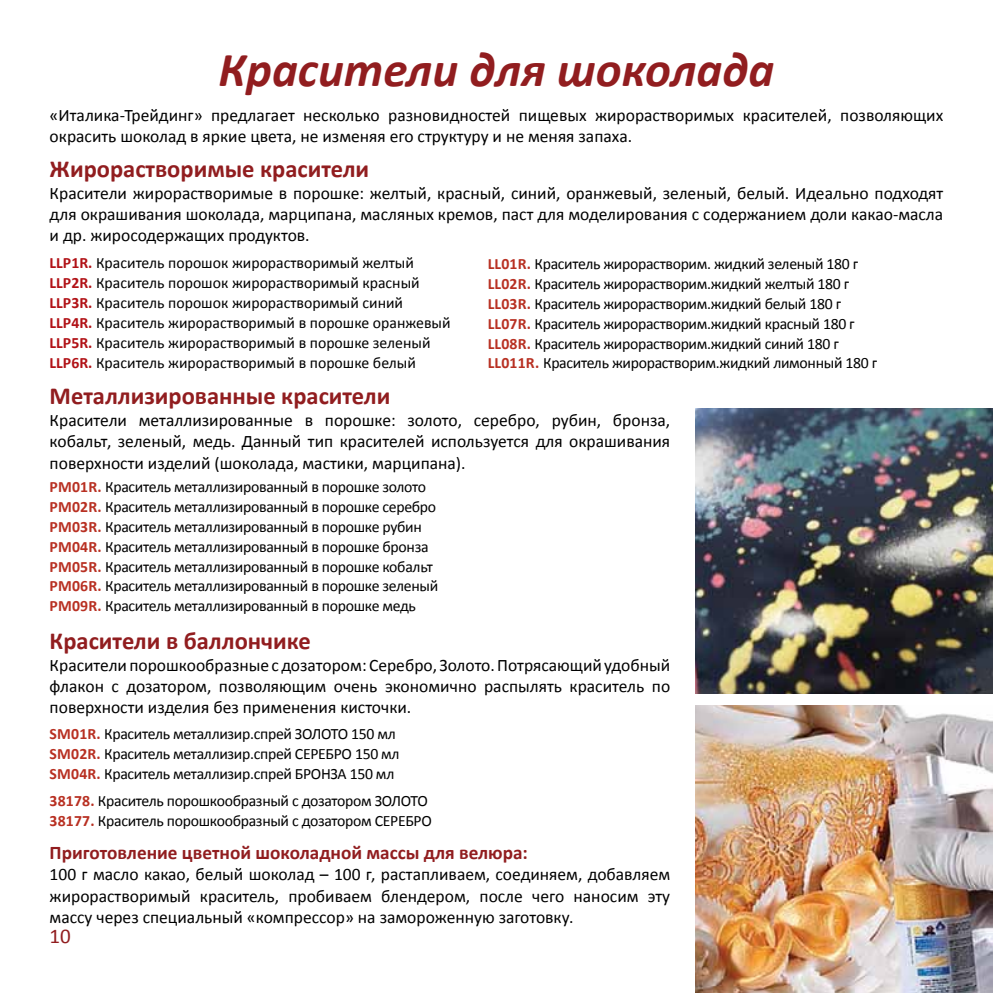
<style>
.page{position:relative;width:993px;height:993px;background:#fff}
.page>*{position:absolute;margin:0;border:0;box-sizing:border-box;transform-origin:0 0}
.t1{font:italic 700 49px "Calibri";color:#911d1f}
.t2{font:700 24.5px "Calibri";color:#911d1f}
.t3{font:21px "Calibri";color:#911d1f}
.t4{font:700 19.25px "Calibri";color:#911d1f}
.t5{font:17.5px/21px "Calibri";color:#000;text-align:justify}
.t6{font:15.75px/19.8px "Calibri";letter-spacing:-.02em;color:#000}
.t7{font:15.75px/19.8px "Calibri";color:#000}
.s1{font-weight:700;color:#b83022}
.s2{font-weight:700;color:#b11116}
</style>
<div class="page">
<img style="left:695px;top:408px;width:297px;height:285px">
<img style="left:695px;top:705px;width:297px;height:287px">
<h1 class="t1" style="left:218px;top:39px;width:557px">Красители для шоколада</h1>
<p class="t5" style="left:50px;top:105px;width:894px">«Италика-Трейдинг» предлагает несколько разновидностей пищевых жирорастворимых красителей, позволяющих окрасить шоколад в яркие цвета, не изменяя его структуру и не меняя запаха.</p>
<h2 class="t2" style="left:50px;top:153px;width:321px">Жирорастворимые красители</h2>
<p class="t5" style="left:50px;top:183px;width:894px">Красители жирорастворимые в порошке: желтый, красный, синий, оранжевый, зеленый, белый. Идеально подходят для окрашивания шоколада, марципана, масляных кремов, паст для моделирования с содержанием доли какао-масла и др. жиросодержащих продуктов.</p>
<p class="t6" style="left:487px;top:254px;width:391px"><span class="s1">LL01R.</span> Краситель жирорастворим. жидкий зеленый 180 г <span class="s1">LL02R.</span> Краситель жирорастворим.жидкий желтый 180 г <span class="s1">LL03R.</span> Краситель жирорастворим.жидкий белый 180 г <span class="s1">LL07R.</span> Краситель жирорастворим.жидкий красный 180 г <span class="s1">LL08R.</span> Краситель жирорастворим.жидкий синий 180 г <span class="s1">LL011R.</span> Краситель жирорастворим.жидкий лимонный 180 г</p>
<p class="t7" style="left:50px;top:253px;width:402px"><span class="s2">LLP1R.</span> Краситель порошок жирорастворимый желтый <span class="s2">LLP2R.</span> Краситель порошок жирорастворимый красный <span class="s2">LLP3R.</span> Краситель порошок жирорастворимый синий<br><span class="s2">LLP4R.</span> Краситель жирорастворимый в порошке оранжевый <span class="s2">LLP5R.</span> Краситель жирорастворимый в порошке зеленый <span class="s2">LLP6R.</span> Краситель жирорастворимый в порошке белый</p>
<h2 class="t2" style="left:50px;top:380px;width:342px">Металлизированные красители</h2>
<p class="t5" style="left:50px;top:410px;width:622px">Красители металлизированные в порошке: золото, серебро, рубин, бронза, кобальт, зеленый, медь. Данный тип красителей используется для окрашивания поверхности изделий (шоколада, мастики, марципана).</p>
<p class="t6" style="left:50px;top:477px;width:390px"><span class="s1">PM01R.</span> Краситель металлизированный в порошке золото <span class="s1">PM02R.</span> Краситель металлизированный в порошке серебро <span class="s1">PM03R.</span> Краситель металлизированный в порошке рубин <span class="s1">PM04R.</span> Краситель металлизированный в порошке бронза <span class="s1">PM05R.</span> Краситель металлизированный в порошке кобальт <span class="s1">PM06R.</span> Краситель металлизированный в порошке зеленый <span class="s1">PM09R.</span> Краситель металлизированный в порошке медь</p>
<h2 class="t2" style="left:50px;top:625px;width:263px">Красители в баллончике</h2>
<p class="t5" style="left:50px;top:654px;width:622px">Красители порошкообразные с дозатором: Серебро, Золото. Потрясающий удобный флакон с дозатором, позволяющим очень экономично распылять краситель по поверхности изделия без применения кисточки.</p>
<p class="t6" style="left:50px;top:724px;width:351px"><span class="s1">SM01R.</span> Краситель металлизир.спрей ЗОЛОТО 150 мл<br><span class="s1">SM02R.</span> Краситель металлизир.спрей СЕРЕБРО 150 мл<br><span class="s1">SM04R.</span> Краситель металлизир.спрей БРОНЗА 150 мл</p>
<p class="t6" style="left:50px;top:790px;width:383px"><span class="s1">38178.</span> Краситель порошкообразный с дозатором ЗОЛОТО<br><span class="s1">38177.</span> Краситель порошкообразный с дозатором СЕРЕБРО</p>
<p class="t4" style="left:50px;top:840px;width:479px">Приготовление цветной шоколадной массы для велюра:</p>
<p class="t5" style="left:50px;top:863px;width:622px">100 г масло какао, белый шоколад – 100 г, растапливаем, соединяем, добавляем жирорастворимый краситель, пробиваем блендером, после чего наносим эту массу через специальный «компрессор» на замороженную заготовку.</p>
<p class="t3" style="left:50px;top:922px;width:23px">10</p>
</div>
